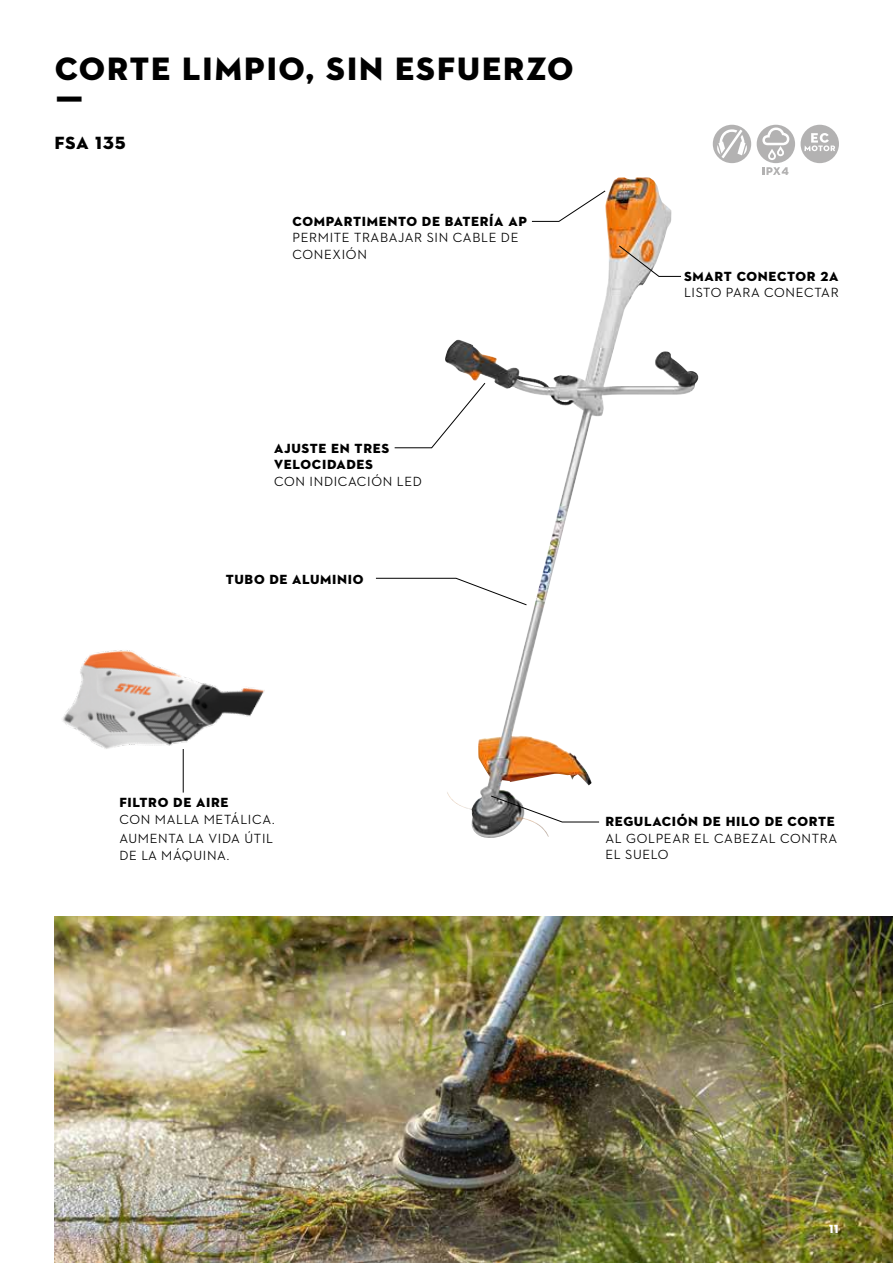
<style>
.page{position:relative;width:893px;height:1263px;background:#fff}
.page>*{position:absolute;margin:0;border:0;box-sizing:border-box;transform-origin:0 0}
.t1{font:33px/39.6px "STIHL Contraface Display Titling";color:#000}
.t2{font:18px "STIHL Contraface Display Titling";letter-spacing:-.005em;color:#000}
.t3{font:500 13.5px/16.5px "STIHL Contraface Display";color:#000}
.t4{font:13.5px/16.5px "STIHL Contraface Display Titling";color:#000}
.t5{font:12px "STIHL Contraface Display Titling";color:#fff}
</style>
<div class="page">
<img style="left:54px;top:916px;width:839px;height:347px">
<hr style="left:183px;top:749px;width:1px;height:43px;background:#000">
<img style="left:445px;top:178px;width:191px;height:209px">
<svg style="left:394px;top:382px;width:92px;height:66px"></svg>
<svg style="left:375px;top:578px;width:152px;height:27px"></svg>
<svg style="left:531px;top:190px;width:75px;height:32px"></svg>
<svg style="left:619px;top:245px;width:62px;height:32px"></svg>
<svg style="left:491px;top:795px;width:109px;height:27px"></svg>
<div style="left:801px;top:125px;width:38px;height:38px;background:#b3b2b2;border-radius:50%"></div>
<svg style="left:804px;top:133px;width:31px;height:18px"></svg>
<div style="left:757px;top:125px;width:38px;height:38px;background:#b3b2b2;border-radius:50%"></div>
<svg style="left:762px;top:128px;width:27px;height:32px"></svg>
<svg style="left:762px;top:167px;width:26px;height:8px"></svg>
<div style="left:713px;top:125px;width:38px;height:38px;background:#b3b2b2;border-radius:50%"></div>
<svg style="left:717px;top:129px;width:30px;height:29px"></svg>
<img style="left:62px;top:650px;width:203px;height:106px">
<h1 class="t1" style="left:54px;top:49px;width:522px">CORTE LIMPIO, SIN ESFUERZO<br>Ƒ</h1>
<h2 class="t2" style="left:54px;top:132px;width:74px">FSA 135</h2>
<p class="t4" style="left:292px;top:213px;width:237px">COMPARTIMENTO DE BATERÍA AP</p>
<p class="t3" style="left:292px;top:229px;width:228px">PERMITE TRABAJAR SIN CABLE DE<br>CONEXIÓN</p>
<p class="t4" style="left:274px;top:440px;width:117px">AJUSTE EN TRES<br>VELOCIDADES</p>
<p class="t3" style="left:274px;top:473px;width:150px">CON INDICACIÓN LED</p>
<p class="t4" style="left:225px;top:571px;width:140px">TUBO DE ALUMINIO</p>
<p class="t4" style="left:684px;top:268px;width:157px">SMART CONECTOR 2A</p>
<p class="t3" style="left:684px;top:285px;width:157px">LISTO PARA CONECTAR</p>
<p class="t4" style="left:119px;top:794px;width:111px">FILTRO DE AIRE</p>
<p class="t3" style="left:119px;top:810px;width:157px;line-height:19.5px">CON MALLA METÁLICA.<br>AUMENTA LA VIDA ÚTIL</p>
<p class="t3" style="left:119px;top:847px;width:112px">DE LA MÁQUINA.</p>
<p class="t4" style="left:605px;top:813px;width:232px">REGULACIÓN DE HILO DE CORTE</p>
<p class="t3" style="left:605px;top:830px;width:234px">AL GOLPEAR EL CABEZAL CONTRA<br>EL SUELO</p>
<p class="t5" style="left:829px;top:1221px;width:12px">11</p>
</div>
